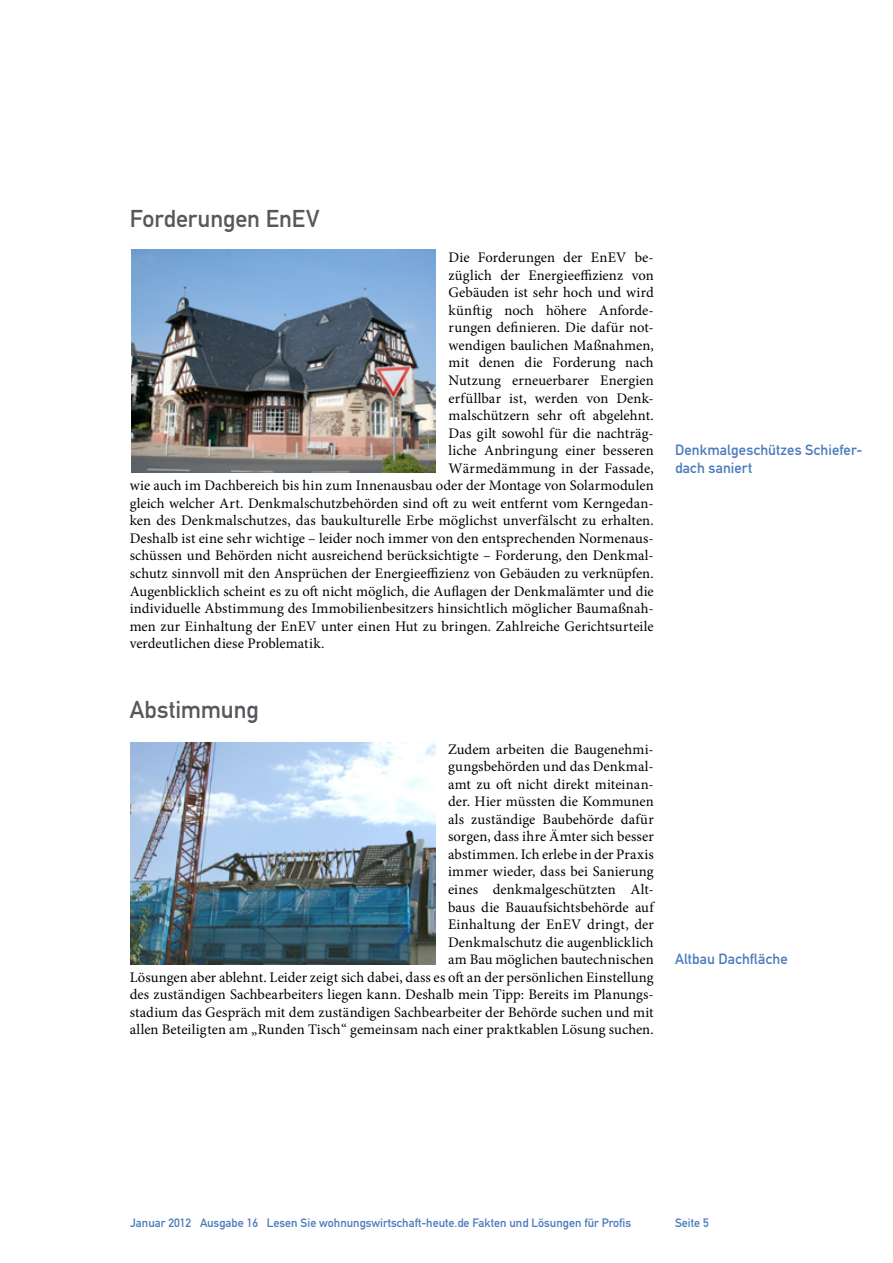
<style>
.page{position:relative;width:893px;height:1263px;background:#fff}
.page>*{position:absolute;margin:0;border:0;box-sizing:border-box;transform-origin:0 0}
.Überschrift_Grau{font:24px "DIN Mittelschrift";letter-spacing:-.005em;color:#56585c}
.Fließtext_erste_Zeil{font:14.7px/17.5px "Minion Pro";letter-spacing:.005em;color:#000;text-align:right}
.Bildunterschrift{font:14.7px/17.5px "DIN Mittelschrift";letter-spacing:.01em;color:#4b7abd}
.t1{font:12px "DIN Mittelschrift";color:#4b7abd}
</style>
<div class="page">
<img style="left:131px;top:250px;width:305px;height:223px">
<img style="left:130px;top:743px;width:305px;height:221px">
<p class="Überschrift_Grau" style="left:130px;top:204px;width:191px">Forderungen EnEV</p>
<p class="Fließtext_erste_Zeil" style="left:449px;top:249px;width:207px">Die Forderungen der EnEV be-</p>
<p class="Fließtext_erste_Zeil" style="left:449px;top:266px;width:207px">züglich der Energieeffizienz von</p>
<p class="Fließtext_erste_Zeil" style="left:449px;top:284px;width:207px">Gebäuden ist sehr hoch und wird</p>
<p class="Fließtext_erste_Zeil" style="left:449px;top:301px;width:207px">künftig noch höhere Anforde-</p>
<p class="Fließtext_erste_Zeil" style="left:449px;top:319px;width:207px">rungen definieren. Die dafür not-</p>
<p class="Fließtext_erste_Zeil" style="left:449px;top:336px;width:207px">wendigen baulichen Maßnahmen,</p>
<p class="Fließtext_erste_Zeil" style="left:449px;top:354px;width:207px">mit denen die Forderung nach</p>
<p class="Fließtext_erste_Zeil" style="left:449px;top:372px;width:207px">Nutzung erneuerbarer Energien</p>
<p class="Fließtext_erste_Zeil" style="left:449px;top:389px;width:207px">erfüllbar ist, werden von Denk-</p>
<p class="Fließtext_erste_Zeil" style="left:449px;top:407px;width:207px">malschützern sehr oft abgelehnt.</p>
<p class="Fließtext_erste_Zeil" style="left:449px;top:424px;width:207px">Das gilt sowohl für die nachträg-</p>
<p class="Fließtext_erste_Zeil" style="left:449px;top:442px;width:207px">liche Anbringung einer besseren</p>
<p class="Fließtext_erste_Zeil" style="left:449px;top:459px;width:207px">Wärmedämmung in der Fassade,</p>
<p class="Fließtext_erste_Zeil" style="left:130px;top:477px;width:526px">wie auch im Dachbereich bis hin zum Innenausbau oder der Montage von Solarmodulen</p>
<p class="Fließtext_erste_Zeil" style="left:130px;top:494px;width:526px">gleich welcher Art. Denkmalschutzbehörden sind oft zu weit entfernt vom Kerngedan-</p>
<p class="Fließtext_erste_Zeil" style="left:130px;top:512px;width:526px">ken des Denkmalschutzes, das baukulturelle Erbe möglichst unverfälscht zu erhalten.</p>
<p class="Fließtext_erste_Zeil" style="left:130px;top:529px;width:526px">Deshalb ist eine sehr wichtige – leider noch immer von den entsprechenden Normenaus-</p>
<p class="Fließtext_erste_Zeil" style="left:130px;top:547px;width:526px">schüssen und Behörden nicht ausreichend berücksichtigte – Forderung, den Denkmal-</p>
<p class="Fließtext_erste_Zeil" style="left:130px;top:565px;width:526px">schutz sinnvoll mit den Ansprüchen der Energieeffizienz von Gebäuden zu verknüpfen.</p>
<p class="Fließtext_erste_Zeil" style="left:130px;top:582px;width:526px">Augenblicklich scheint es zu oft nicht möglich, die Auflagen der Denkmalämter und die</p>
<p class="Fließtext_erste_Zeil" style="left:130px;top:600px;width:526px">individuelle Abstimmung des Immobilienbesitzers hinsichtlich möglicher Baumaßnah-</p>
<p class="Fließtext_erste_Zeil" style="left:130px;top:617px;width:526px">men zur Einhaltung der EnEV unter einen Hut zu bringen. Zahlreiche Gerichtsurteile</p>
<p class="Fließtext_erste_Zeil" style="left:130px;top:635px;width:196px">verdeutlichen diese Problematik.</p>
<p class="Bildunterschrift" style="left:675px;top:441px;width:189px">Denkmalgeschützes Schiefer&shy;dach saniert</p>
<p class="Überschrift_Grau" style="left:130px;top:696px;width:131px">Abstimmung</p>
<p class="Fließtext_erste_Zeil" style="left:130px;top:740px;width:526px">Zudem arbeiten die Baugenehmi-<br>gungsbehörden und das Denkmal-<br>amt zu oft nicht direkt miteinan-<br>der. Hier müssten die Kommunen<br>als zuständige Baubehörde dafür<br>sorgen, dass ihre Ämter sich besser<br>abstimmen. Ich erlebe in der Praxis<br>immer wieder, dass bei Sanierung<br>eines denkmalgeschützten Alt-<br>baus die Bauaufsichtsbehörde auf<br>Einhaltung der EnEV dringt, der<br>Denkmalschutz die augenblicklich<br>am Bau möglichen bautechnischen<br>Lösungen aber ablehnt. Leider zeigt sich dabei, dass es oft an der persönlichen Einstellung des zuständigen Sachbearbeiters liegen kann. Deshalb mein Tipp: Bereits im Planungs&shy;stadium das Gespräch mit dem zuständigen Sachbearbeiter der Behörde suchen und mit allen Beteiligten am „Runden Tisch“ gemeinsam nach einer praktkablen Lösung suchen.</p>
<p class="Bildunterschrift" style="left:675px;top:950px;width:114px">Altbau Dachfläche</p>
<p class="t1" style="left:130px;top:1216px;width:503px">Januar 2012 Ausgabe 16 Lesen Sie wohnungswirtschaft-heute.de Fakten und Lösungen für Profis</p>
<p class="t1" style="left:675px;top:1216px;width:35px">Seite 5</p>
</div>
